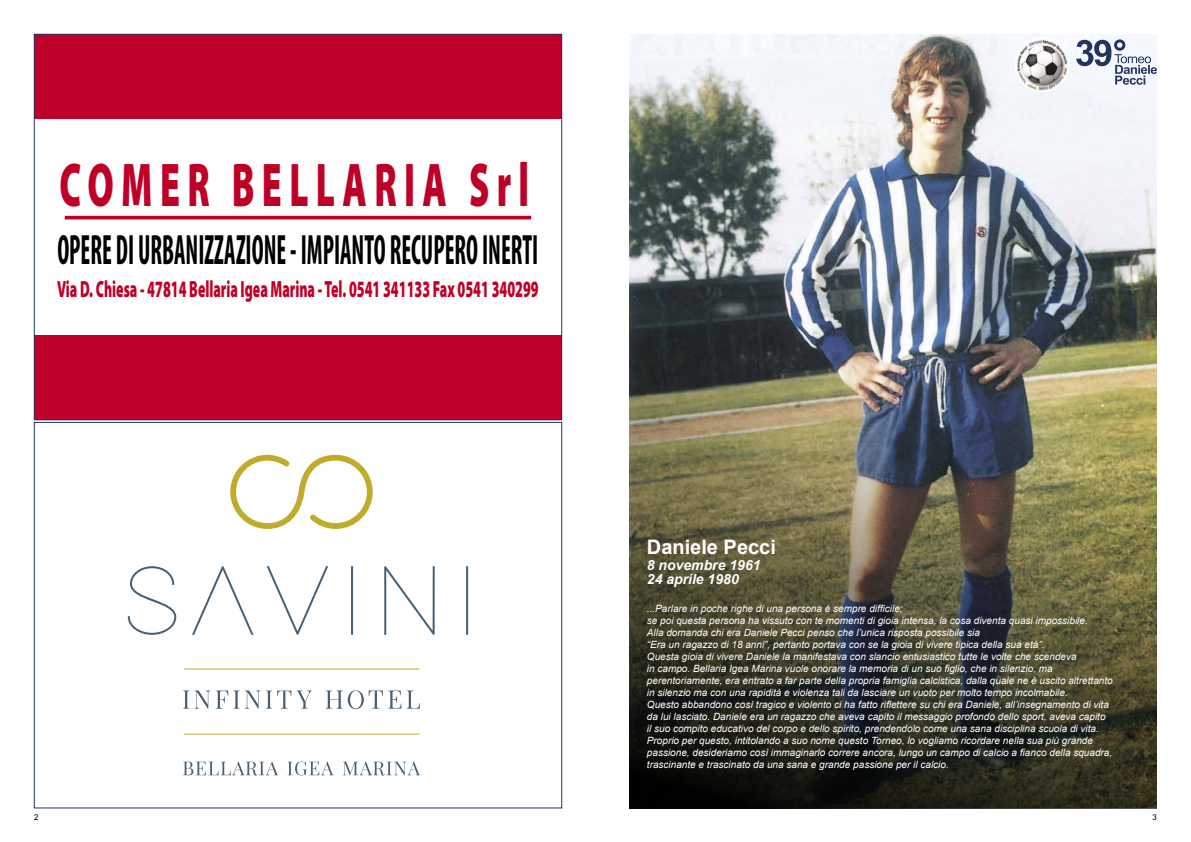
<style>
.page{position:relative;width:1191px;height:842px;background:#fff}
.page>*{position:absolute;margin:0;border:0;box-sizing:border-box;transform-origin:0 0}
.t1{font:900 62.1px "Myriad Pro";letter-spacing:.205em;color:#be0027;scale:.58 1}
.t2{font:700 condensed 42.6px "Myriad Pro";color:#000;scale:.58 1}
.t3{font:900 23.5px "Myriad Pro";color:#be0027;scale:.58 1}
.t4{font:700 20px "Arial";color:#fff}
.t5{font:italic 700 14px/14px "Arial";color:#fff}
.t6{font:italic 10px/12px "Arial";color:#fff}
.t7{font:8px "Arial";color:#000}
</style>
<div class="page">
<img style="left:629px;top:34px;width:528px;height:173px">
<img style="left:629px;top:207px;width:528px;height:602px">
<div style="left:1014px;top:37px;width:55px;height:56px;background:#fff;border-radius:50%"></div>
<img style="left:1016px;top:39px;width:52px;height:52px">
<svg style="left:1076px;top:39px;width:81px;height:46px"></svg>
<div style="left:34px;top:34px;width:528px;height:84px;background:#be002a"></div>
<div style="left:34px;top:336px;width:528px;height:84px;background:#be002a"></div>
<hr style="left:184px;top:668px;width:235px;height:1px;background:#c1ab2c">
<svg style="left:128px;top:566px;width:48px;height:69px"></svg>
<svg style="left:192px;top:566px;width:61px;height:69px"></svg>
<svg style="left:267px;top:566px;width:61px;height:69px"></svg>
<svg style="left:351px;top:566px;width:2px;height:69px"></svg>
<svg style="left:384px;top:566px;width:51px;height:69px"></svg>
<svg style="left:466px;top:566px;width:2px;height:69px"></svg>
<svg style="left:183px;top:690px;width:27px;height:19px"></svg>
<svg style="left:216px;top:690px;width:96px;height:19px"></svg>
<svg style="left:326px;top:690px;width:94px;height:19px"></svg>
<svg style="left:230px;top:455px;width:143px;height:74px"></svg>
<svg style="left:183px;top:761px;width:237px;height:14px"></svg>
<hr style="left:184px;top:734px;width:235px;height:1px;background:#c1ab2c">
<hr style="left:65px;top:216px;width:466px;height:3px;background:#be0027">
<h1 class="t1" style="left:59px;top:144px;width:811px">COMER BELLARIA Srl</h1>
<h2 class="t2" style="left:57px;top:223px;width:831px">OPERE DI URBANIZZAZIONE - IMPIANTO RECUPERO INERTI</h2>
<h3 class="t3" style="left:57px;top:273px;width:832px">Via D. Chiesa - 47814 Bellaria Igea Marina - Tel. 0541 341133 Fax 0541 340299</h3>
<h3 class="t4" style="left:647px;top:534px;width:130px">Daniele Pecci</h3>
<h3 class="t5" style="left:647px;top:559px;width:115px">8 novembre 1961<br>24 aprile 1980</h3>
<p class="t6" style="left:647px;top:603px;width:467px">...Parlare in poche righe di una persona è sempre difficile;<br>se poi questa persona ha vissuto con te momenti di gioia intensa, la cosa diventa quasi impossibile.<br>Alla domanda chi era Daniele Pecci penso che l’unica risposta possibile sia<br>“Era un ragazzo di 18 anni”, pertanto portava con se la gioia di vivere tipica della sua età”.<br>Questa gioia di vivere Daniele la manifestava con slancio entusiastico tutte le volte che scendeva<br>in campo. Bellaria Igea Marina vuole onorare la memoria di un suo figlio, che in silenzio, ma perentoriamente, era entrato a far parte della propria famiglia calcistica, dalla quale ne è uscito altrettanto in silenzio ma con una rapidità e violenza tali da lasciare un vuoto per molto tempo incolmabile.<br>Questo abbandono così tragico e violento ci ha fatto riflettere su chi era Daniele, all’insegnamento di vita da lui lasciato. Daniele era un ragazzo che aveva capito il messaggio profondo dello sport, aveva capito<br>il suo compito educativo del corpo e dello spirito, prendendolo come una sana disciplina scuola di vita.<br>Proprio per questo, intitolando a suo nome questo Torneo, lo vogliamo ricordare nella sua più grande passione, desideriamo così immaginarlo correre ancora, lungo un campo di calcio a fianco della squadra, trascinante e trascinato da una sana e grande passione per il calcio.</p>
<p class="t7" style="left:34px;top:812px;width:6px">2</p>
<p class="t7" style="left:1152px;top:812px;width:6px">3</p>
</div>
